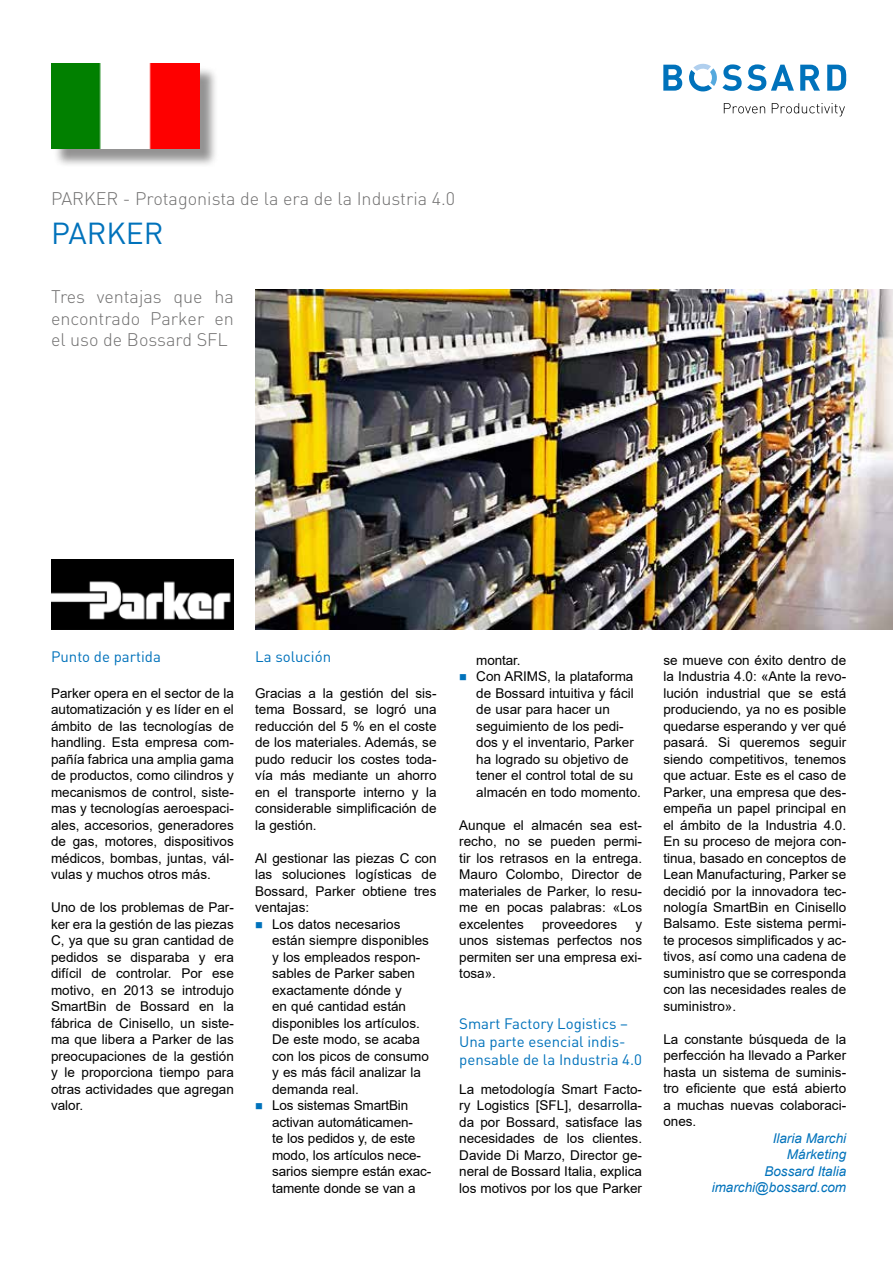
<style>
.page{position:relative;width:893px;height:1263px;background:#fff}
.page>*{position:absolute;margin:0;border:0;box-sizing:border-box;transform-origin:0 0}
.t1{font:30px "DINOT";color:#0072bb}
.t2{font:300 18px/21.6px "DINOT";color:#706f6f;text-align:justify}
.t3{font:15px/18px "DINOT";color:#0072bb}
.t4{font:13.5px/16.5px "Arial";color:#000;text-align:justify}
.t5{font:italic 13.5px/16.5px "Arial";color:#0072bb;text-align:right}
</style>
<div class="page">
<img style="left:255px;top:289px;width:638px;height:340px">
<svg style="left:724px;top:103px;width:41px;height:10px"></svg>
<svg style="left:772px;top:103px;width:73px;height:13px"></svg>
<svg style="left:663px;top:65px;width:19px;height:26px"></svg>
<svg style="left:800px;top:65px;width:20px;height:26px"></svg>
<svg style="left:827px;top:65px;width:19px;height:26px"></svg>
<svg style="left:689px;top:64px;width:105px;height:28px"></svg>
<div style="left:53px;top:66px;width:166px;height:102px;background:#706f6f;opacity:.75"></div>
<img style="left:51px;top:64px;width:149px;height:85px">
<img style="left:51px;top:559px;width:183px;height:70px">
<h2 class="t2" style="left:51px;top:187px;width:406px">PARKER - Protagonista de la era de la Industria 4.0</h2>
<h1 class="t1" style="left:51px;top:212px;width:114px">PARKER</h1>
<h2 class="t2" style="left:51px;top:285px;width:184px">Tres ventajas que ha encontrado Parker en el uso de Bossard SFL</h2>
<p class="t3" style="left:51px;top:647px;width:111px">Punto de partida</p>
<p class="t4" style="left:51px;top:684px;width:184px">Parker opera en el sector de la automatización y es líder en el ámbito de las tecnologías de handling. Esta empresa com&shy;pañía fabrica una amplia gama de productos, como cilindros y mecanismos de control, siste&shy;mas y tecnologías aeroespaci&shy;ales, accesorios, generadores de gas, motores, dispositivos médicos, bombas, juntas, vál&shy;vulas y muchos otros más.</p>
<p class="t4" style="left:51px;top:899px;width:184px">Uno de los problemas de Par&shy;ker era la gestión de las piezas C, ya que su gran cantidad de pedidos se disparaba y era difícil de controlar. Por ese motivo, en 2013 se introdujo SmartBin de Bossard en la fábrica de Cinisello, un siste&shy;ma que libera a Parker de las preocupaciones de la gestión y le proporciona tiempo para otras actividades que agregan valor.</p>
<p class="t3" style="left:255px;top:647px;width:78px">La solución</p>
<p class="t4" style="left:255px;top:684px;width:183px">Gracias a la gestión del sis&shy;tema Bossard, se logró una reducción del 5 % en el coste de los materiales. Además, se pudo reducir los costes toda&shy;vía más mediante un ahorro en el transporte interno y la considerable simplificación de la gestión.</p>
<p class="t4" style="left:255px;top:849px;width:183px">Al gestionar las piezas C con</p>
<p class="t4" style="left:255px;top:866px;width:183px">las soluciones logísticas de</p>
<p class="t4" style="left:255px;top:882px;width:183px">Bossard, Parker obtiene tres</p>
<p class="t4" style="left:255px;top:899px;width:56px">ventajas:</p>
<p class="t4" style="left:272px;top:915px;width:130px">Los datos necesarios</p>
<p class="t4" style="left:272px;top:932px;width:158px">están siempre disponibles</p>
<p class="t4" style="left:272px;top:948px;width:150px">y los empleados respon-</p>
<p class="t4" style="left:272px;top:965px;width:144px">sables de Parker saben</p>
<p class="t4" style="left:272px;top:981px;width:131px">exactamente dónde y</p>
<p class="t4" style="left:272px;top:998px;width:135px">en qué cantidad están</p>
<p class="t4" style="left:272px;top:1014px;width:149px">disponibles los artículos.</p>
<p class="t4" style="left:272px;top:1031px;width:149px">De este modo, se acaba</p>
<p class="t4" style="left:272px;top:1047px;width:158px">con los picos de consumo</p>
<p class="t4" style="left:272px;top:1064px;width:150px">y es más fácil analizar la</p>
<p class="t4" style="left:272px;top:1080px;width:88px">demanda real.</p>
<p class="t4" style="left:272px;top:1097px;width:138px">Los sistemas SmartBin</p>
<p class="t4" style="left:272px;top:1113px;width:142px">activan automáticamen-</p>
<p class="t4" style="left:272px;top:1130px;width:145px">te los pedidos y, de este</p>
<p class="t4" style="left:272px;top:1146px;width:150px">modo, los artículos nece-</p>
<p class="t4" style="left:272px;top:1163px;width:161px">sarios siempre están exac-</p>
<p class="t4" style="left:272px;top:1179px;width:145px">tamente donde se van a</p>
<p class="t4" style="left:476px;top:651px;width:166px;text-align:left">montar.<br>Con ARIMS, la plataforma de Bossard intuitiva y fácil de usar para hacer un seguimiento de los pedi&shy;dos y el inventario, Parker ha logrado su objetivo de tener el control total de su almacén en todo momento.</p>
<p class="t4" style="left:459px;top:816px;width:184px">Aunque el almacén sea est&shy;recho, no se pueden permi&shy;tir los retrasos en la entrega.<br>Mauro Colombo, Director de materiales de Parker, lo resu&shy;me en pocas palabras: «Los excelentes</p>
<p class="t4" style="left:542px;top:915px;width:77px">proveedores</p>
<p class="t4" style="left:459px;top:915px;width:184px;text-indent:176px">y unos sistemas perfectos nos permiten ser una empresa exi&shy;tosa».</p>
<p class="t3" style="left:459px;top:1014px;width:184px">Smart Factory Logistics –<br>Una parte esencial indis&shy;pensable de la Industria 4.0</p>
<p class="t4" style="left:459px;top:1080px;width:184px">La metodología Smart Facto&shy;ry Logistics [SFL], desarrolla&shy;da por Bossard, satisface las necesidades de los clientes.<br>Davide Di Marzo, Director ge&shy;neral de Bossard Italia, explica los motivos por los que Parker</p>
<p class="t4" style="left:663px;top:651px;width:184px">se mueve con éxito dentro de la Industria 4.0: «Ante la revo&shy;lución industrial que se está produciendo, ya no es posible quedarse esperando y ver qué pasará. Si queremos seguir siendo competitivos, tenemos que actuar. Este es el caso de Parker, una empresa que des&shy;empeña un papel principal en el ámbito de la Industria 4.0.<br>En su proceso de mejora con&shy;tinua, basado en conceptos de Lean Manufacturing, Parker se decidió por la innovadora tec&shy;nología SmartBin en Cinisello Balsamo. Este sistema permi&shy;te procesos simplificados y ac&shy;tivos, así como una cadena de suministro que se corresponda con las necesidades reales de suministro».</p>
<p class="t4" style="left:663px;top:1031px;width:184px">La constante búsqueda de la perfección ha llevado a Parker hasta un sistema de suminis&shy;tro eficiente que está abierto a muchas nuevas colaboraci&shy;ones.</p>
<p class="t5" style="left:712px;top:1130px;width:136px">Ilaria Marchi<br>Márketing<br>Bossard Italia imarchi@bossard.com</p>
</div>
